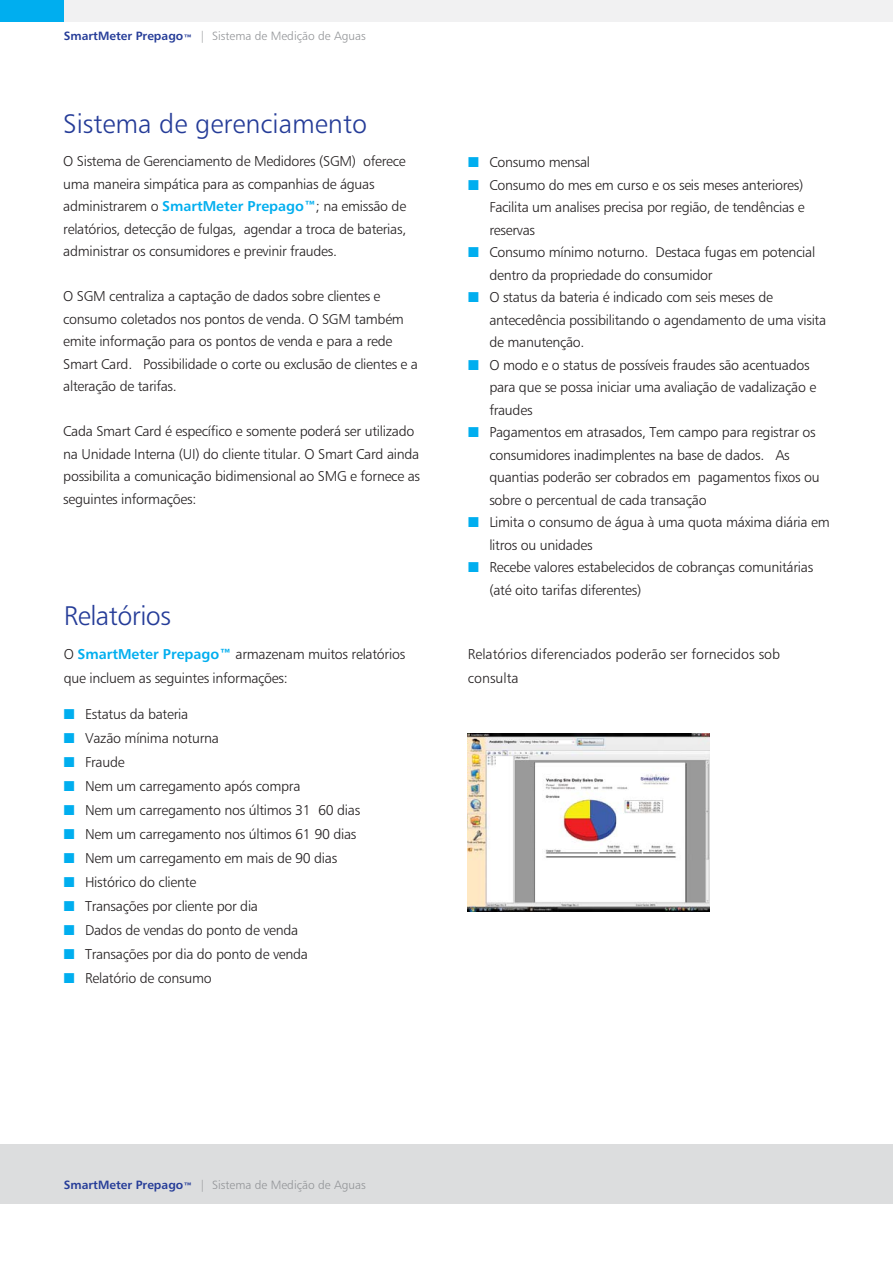
<style>
.page{position:relative;width:893px;height:1263px;background:#fff}
.page>*{position:absolute;margin:0;border:0;box-sizing:border-box;transform-origin:0 0}
.t1{font:27px "Humanist 777 BT Light B";color:#253c98}
.t2{font:27px "Humanist 777 BT Light B";letter-spacing:-.02em;color:#253c98}
.t3{font:14.25px/22.5px "Humanist 777 BT Light B";letter-spacing:-.02em;color:#231f20}
.t4{font:14.25px/24px "Humanist 777 BT Light B";color:#231f20}
.t5{font:12px "Humanist 777 BT Light B";color:#939598}
.s1{font-family:"Humanist 777 BT Bold B";color:#253c98}
.s2{font-family:"Humanist 777 BT Bold B";color:#00aeef}
.s3{color:#00aeef}
</style>
<div class="page">
<div style="left:0;top:0;width:892px;height:21px;background:#f1f1f2"></div>
<div style="left:0;top:0;width:64px;height:21px;background:#00aeef"></div>
<div style="left:0;top:1144px;width:892px;height:59px;background:#dcddde"></div>
<img style="left:468px;top:733px;width:241px;height:179px">
<p class="t5" style="left:64px;top:31px;width:304px"><span class="s1">SmartMeter Prepago</span><sub>™</sub> | Sistema de Medição de Aguas</p>
<h1 class="t1" style="left:63px;top:113px;width:305px">Sistema de gerenciamento</h1>
<p class="t3" style="left:63px;top:151px;width:345px">O Sistema de Gerenciamento de Medidores (SGM) oferece uma maneira simpática para as companhias de águas administrarem o <span class="s2">SmartMeter Prepago™</span>; na emissão de relatórios, detecção de fulgas, agendar a troca de baterias, administrar os consumidores e previnir fraudes.</p>
<p class="t3" style="left:63px;top:286px;width:356px">O SGM centraliza a captação de dados sobre clientes e consumo coletados nos pontos de venda. O SGM também emite informação para os pontos de venda e para a rede Smart Card. Possibilidade o corte ou exclusão de clientes e a alteração de tarifas.</p>
<p class="t3" style="left:63px;top:421px;width:358px">Cada Smart Card é específico e somente poderá ser utilizado na Unidade Interna (UI) do cliente titular. O Smart Card ainda possibilita a comunicação bidimensional ao SMG e fornece as seguintes informações:</p>
<h1 class="t2" style="left:64px;top:605px;width:109px">Relatórios</h1>
<p class="t3" style="left:64px;top:643px;width:343px;line-height:24px">O <span class="s2">SmartMeter Prepago™</span> armazenam muitos relatórios que incluem as seguintes informações:</p>
<p class="t3" style="left:64px;top:704px;width:126px"><span class="s3">■</span> Estatus da bateria</p>
<p class="t3" style="left:64px;top:728px;width:157px"><span class="s3">■</span> Vazão mínima noturna</p>
<p class="t3" style="left:64px;top:752px;width:62px"><span class="s3">■</span> Fraude</p>
<p class="t3" style="left:64px;top:776px;width:238px"><span class="s3">■</span> Nem um carregamento após compra</p>
<p class="t3" style="left:64px;top:800px;width:298px"><span class="s3">■</span> Nem um carregamento nos últimos 31 60 dias</p>
<p class="t3" style="left:64px;top:824px;width:294px"><span class="s3">■</span> Nem um carregamento nos últimos 61 90 dias</p>
<p class="t3" style="left:64px;top:848px;width:275px"><span class="s3">■</span> Nem um carregamento em mais de 90 dias</p>
<p class="t3" style="left:64px;top:872px;width:134px"><span class="s3">■</span> Histórico do cliente</p>
<p class="t3" style="left:64px;top:896px;width:196px"><span class="s3">■</span> Transações por cliente por dia</p>
<p class="t3" style="left:64px;top:920px;width:236px"><span class="s3">■</span> Dados de vendas do ponto de venda</p>
<p class="t3" style="left:64px;top:944px;width:246px"><span class="s3">■</span> Transações por dia do ponto de venda</p>
<p class="t3" style="left:64px;top:968px;width:150px"><span class="s3">■</span> Relatório de consumo</p>
<p class="t3" style="left:468px;top:152px;width:123px"><span class="s3">■</span> Consumo mensal</p>
<p class="t3" style="left:489px;top:175px;width:317px;text-align:justify;text-indent:-21px"><span class="s3">■</span> Consumo do mes em curso e os seis meses anteriores)<br>Facilita um analises precisa por região, de tendências e reservas</p>
<p class="t3" style="left:489px;top:242px;width:327px;text-indent:-21px"><span class="s3">■</span> Consumo mínimo noturno. Destaca fugas em potencial dentro da propriedade do consumidor</p>
<p class="t3" style="left:489px;top:287px;width:338px;text-indent:-21px"><span class="s3">■</span> O status da bateria é indicado com seis meses de antecedência possibilitando o agendamento de uma visita de manutenção.</p>
<p class="t3" style="left:489px;top:355px;width:328px;text-indent:-21px"><span class="s3">■</span> O modo e o status de possíveis fraudes são acentuados para que se possa iniciar uma avaliação de vadalização e fraudes</p>
<p class="t3" style="left:489px;top:422px;width:332px;text-indent:-21px"><span class="s3">■</span> Pagamentos em atrasados, Tem campo para registrar os consumidores inadimplentes na base de dados. As quantias poderão ser cobrados em pagamentos fixos ou sobre o percentual de cada transação</p>
<p class="t3" style="left:489px;top:512px;width:342px;text-indent:-21px"><span class="s3">■</span> Limita o consumo de água à uma quota máxima diária em litros ou unidades</p>
<p class="t3" style="left:489px;top:557px;width:325px;text-indent:-21px"><span class="s3">■</span> Recebe valores estabelecidos de cobranças comunitárias (até oito tarifas diferentes)</p>
<p class="t4" style="left:468px;top:643px;width:314px">Relatórios diferenciados poderão ser fornecidos sob consulta</p>
<p class="t5" style="left:64px;top:1180px;width:304px"><span class="s1">SmartMeter Prepago</span><sub>™</sub> | Sistema de Medição de Aguas</p>
</div>
